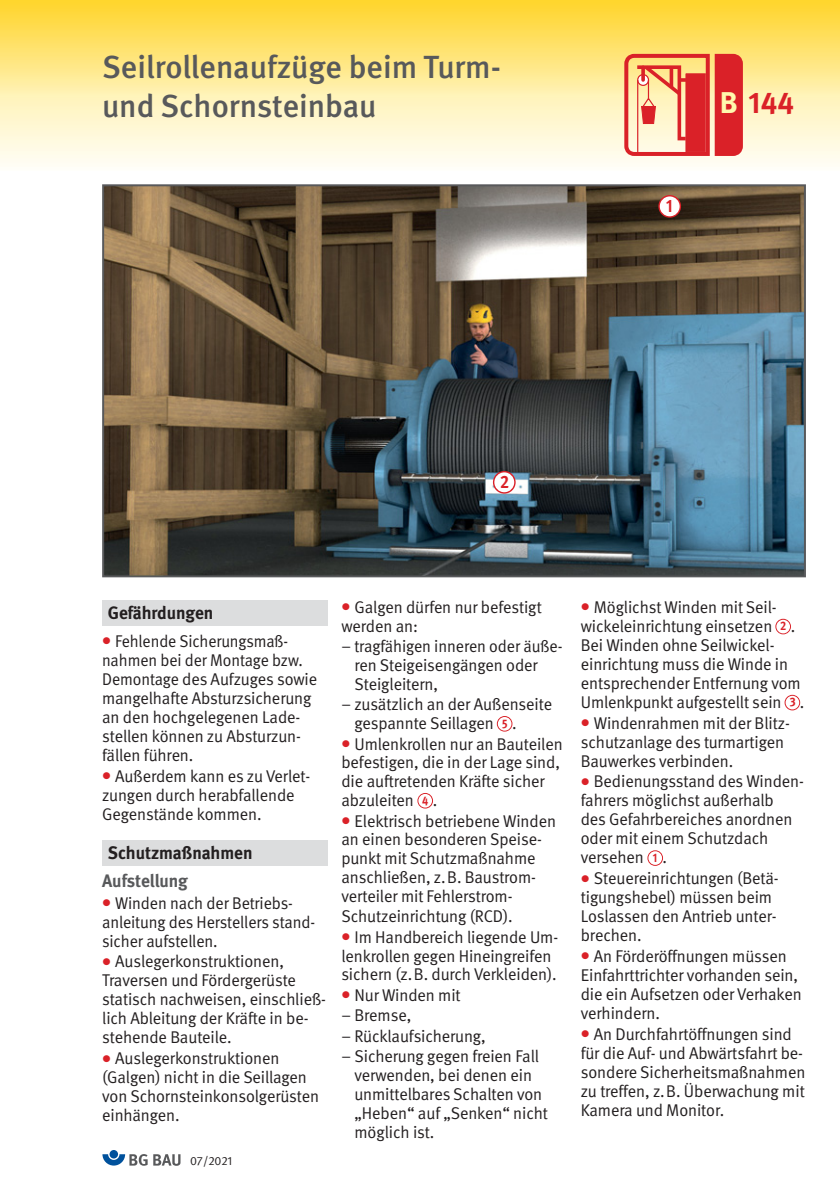
<style>
.page{position:relative;width:840px;height:1191px;background:#fff}
.page>*{position:absolute;margin:0;border:0;box-sizing:border-box;transform-origin:0 0}
.t1{font:500 32px/39px "DGUV Meta";color:#58595b}
.t2{font:700 30px "DGUV Meta";color:#da2128}
.t3{font:700 18px "DGUV Meta";color:#231f20}
.t4{font:700 18px "DGUV Meta";letter-spacing:-.005em;color:#58595b}
.t5{font:700 18px "DGUV Meta";color:#da2128;scale:.9 1}
.t6{font:17px/19px "DGUV Meta";letter-spacing:-.005em;color:#231f20}
.t7{font:17px/19px "DGUV Meta";letter-spacing:-.005em;color:#231f20;scale:.94 1}
.t8{font:17px/19px "DGUV Meta";letter-spacing:-.005em;color:#231f20;scale:.95 1}
.t9{font:700 12.4px "DGUV Meta";color:#da2128;scale:.9 1}
.t10{font:12px "DGUV Meta";letter-spacing:-.005em;color:#231f20}
.s1{color:#fff9ae}
.s2{color:#da2128}
</style>
<div class="page">
<svg style="left:0;top:96px;width:839px;height:70px"></svg>
<img style="left:0;top:0;width:839px;height:96px">
<div style="left:102px;top:840px;width:225px;height:25px;background:#dcddde"></div>
<div style="left:102px;top:600px;width:225px;height:25px;background:#dcddde"></div>
<svg style="left:624px;top:54px;width:65px;height:102px"></svg>
<div style="left:714px;top:54px;width:28px;height:102px;background:#da2128"></div>
<svg style="left:417px;top:793px;width:16px;height:15px"></svg>
<div style="left:418px;top:794px;width:14px;height:13px;background:#fff;border-radius:50%"></div>
<svg style="left:496px;top:716px;width:16px;height:15px"></svg>
<div style="left:497px;top:717px;width:14px;height:13px;background:#fff;border-radius:50%"></div>
<div style="left:109px;top:1150px;width:9px;height:8px;background:#00519c;border-radius:50%"></div>
<svg style="left:102px;top:1154px;width:45px;height:11px"></svg>
<svg style="left:153px;top:1154px;width:27px;height:11px"></svg>
<img style="left:105px;top:187px;width:697px;height:387px">
<div style="left:102px;top:184px;width:703px;height:393px;border:2px solid #58595b"></div>
<svg style="left:775px;top:619px;width:15px;height:15px"></svg>
<div style="left:775px;top:620px;width:14px;height:13px;background:#fff;border-radius:50%"></div>
<svg style="left:647px;top:850px;width:15px;height:16px"></svg>
<div style="left:648px;top:851px;width:13px;height:14px;background:#fff;border-radius:50%"></div>
<svg style="left:784px;top:695px;width:15px;height:15px"></svg>
<div style="left:785px;top:696px;width:13px;height:13px;background:#fff;border-radius:50%"></div>
<svg style="left:658px;top:195px;width:22px;height:23px"></svg>
<div style="left:659px;top:196px;width:20px;height:20px;background:#fff;border-radius:50%"></div>
<svg style="left:492px;top:471px;width:23px;height:22px"></svg>
<div style="left:494px;top:472px;width:20px;height:20px;background:#fff;border-radius:50%"></div>
<h1 class="t1" style="left:102px;top:50px;width:400px">Seilrollenaufzüge beim Turm&shy;und Schornsteinbau</h1>
<p class="t5" style="left:665px;top:199px;width:9px">1</p>
<h2 class="t2" style="left:719px;top:91px;width:76px"><span class="s1">B</span> 144</h2>
<p class="t5" style="left:500px;top:475px;width:12px">2</p>
<p class="t3" style="left:108px;top:606px;width:107px">Gefährdungen</p>
<p class="t7" style="left:102px;top:632px;width:230px"><span class="s2">●</span> Fehlende Sicherungsmaß - nahmen bei der Montage bzw.<br>Demontage des Aufzuges sowie mangelhafte Absturzsicherung an den hochgelegenen Lade - stellen können zu Absturzun - fällen führen.</p>
<p class="t6" style="left:102px;top:767px;width:210px"><span class="s2">●</span> Außerdem kann es zu Verlet&shy;zungen durch herab fallende<br>Gegenstände kommen.</p>
<p class="t3" style="left:108px;top:846px;width:146px">Schutzmaßnahmen</p>
<p class="t4" style="left:102px;top:874px;width:87px">Aufstellung</p>
<p class="t8" style="left:102px;top:894px;width:225px"><span class="s2">●</span> Winden nach der Betriebs - anleitung des Herstellers stand - sicher aufstellen.</p>
<p class="t6" style="left:102px;top:953px;width:225px"><span class="s2">●</span> Auslegerkonstruktionen,<br>Traversen und Fördergerüste statisch nachweisen, einschließ&shy;lich Ableitung der Kräfte in be&shy;stehende Bauteile.</p>
<p class="t6" style="left:102px;top:1050px;width:218px"><span class="s2">●</span> Auslegerkonstruktionen (Galgen) nicht in die Seillagen von Schornsteinkonsolgerüsten einhängen.</p>
<p class="t10" style="left:190px;top:1156px;width:44px">07/2021</p>
<p class="t6" style="left:341px;top:599px;width:202px"><span class="s2">●</span> Galgen dürfen nur befestigt werden an:</p>
<p class="t6" style="left:354px;top:638px;width:209px;text-indent:-13px">– tragfähigen inneren oder äuße - ren Steigeisengängen oder<br>Steigleitern,</p>
<p class="t6" style="left:354px;top:696px;width:199px;text-indent:-13px">– zusätzlich an der Außenseite gespannte Seillagen .</p>
<p class="t6" style="left:341px;top:735px;width:223px"><span class="s2">●</span> Umlenkrollen nur an Bauteilen befestigen, die in der Lage sind, die auftretenden Kräfte sicher abzuleiten .</p>
<p class="t6" style="left:341px;top:812px;width:216px"><span class="s2">●</span> Elektrisch betriebene Winden an einen besonderen Speise&shy;punkt mit Schutzmaßnahme anschließen, z.B. Baustrom - verteiler mit Fehlerstrom-</p>
<p class="t6" style="left:341px;top:908px;width:173px">Schutz ein richtung (RCD).</p>
<p class="t6" style="left:341px;top:928px;width:218px"><span class="s2">●</span> Im Handbereich liegende Um&shy;lenkrollen gegen Hineingreifen sichern (z.B. durch Verkleiden).</p>
<p class="t6" style="left:341px;top:986px;width:121px"><span class="s2">●</span> Nur Winden mit</p>
<p class="t6" style="left:341px;top:1007px;width:71px">– Bremse,</p>
<p class="t6" style="left:341px;top:1027px;width:146px">– Rücklaufsicherung,</p>
<p class="t6" style="left:354px;top:1048px;width:195px;text-indent:-13px">– Sicherung gegen freien Fall verwenden, bei denen ein unmittelbares Schalten von „Heben“ auf „Senken“ nicht möglich ist.</p>
<p class="t9" style="left:502px;top:718px;width:8px">5</p>
<p class="t9" style="left:422px;top:795px;width:8px">4</p>
<p class="t6" style="left:580px;top:599px;width:225px"><span class="s2">●</span> Möglichst Winden mit Seil - wickeleinrichtung einsetzen .<br>Bei Winden ohne Seilwickel - einrichtung muss die Winde in entsprechender Entfernung vom<br>Umlenkpunkt aufgestellt sein .</p>
<p class="t6" style="left:580px;top:714px;width:210px"><span class="s2">●</span> Windenrahmen mit der Blitz&shy;schutzanlage des turmartigen<br>Bauwerkes verbinden.</p>
<p class="t6" style="left:580px;top:773px;width:224px"><span class="s2">●</span> Bedienungsstand des Winden&shy;fahrers möglichst außerhalb<br>des Gefahrbereiches anordnen oder mit einem Schutzdach versehen .</p>
<p class="t6" style="left:580px;top:870px;width:199px"><span class="s2">●</span> Steuereinrichtungen (Betä - tigungshebel) müssen beim<br>Loslassen den Antrieb unter - brechen.</p>
<p class="t6" style="left:580px;top:947px;width:222px"><span class="s2">●</span> An Förderöffnungen müssen<br>Einfahrttrichter vorhanden sein, die ein Aufsetzen oder Verhaken verhindern.</p>
<p class="t6" style="left:580px;top:1025px;width:226px"><span class="s2">●</span> An Durchfahrtöffnungen sind für die Auf- und Abwärtsfahrt be&shy;sondere Sicherheitsmaßnahmen zu treffen, z.B. Überwachung mit<br>Kamera und Monitor.</p>
<p class="t9" style="left:779px;top:621px;width:8px">2</p>
<p class="t9" style="left:789px;top:697px;width:8px">3</p>
<p class="t9" style="left:652px;top:853px;width:7px">1</p>
</div>
